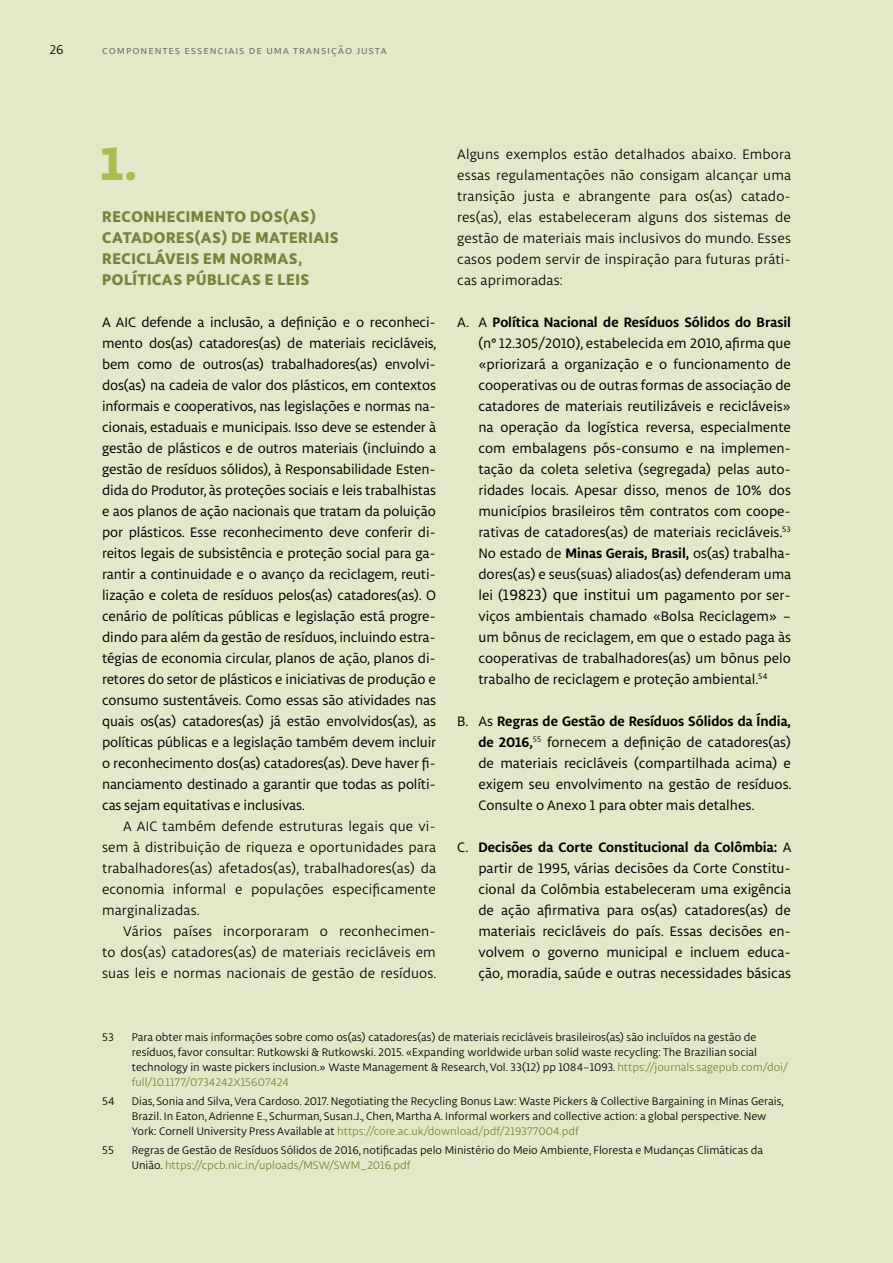
<style>
.page{position:relative;width:893px;height:1263px;background:#e4e8c8}
.page>*{position:absolute;margin:0;border:0;box-sizing:border-box;transform-origin:0 0}
.t1{font:800 49.5px "Libertad";color:#a9bd4e}
.t2{font:800 16.5px/21px "Libertad";letter-spacing:.035em;color:#74843c}
.t3{font:14.55px/21px "Libertad";color:#000;text-align:justify}
.t4{font:14.55px/21px "Libertad";letter-spacing:.01em;color:#000;text-align:justify}
.t5{font:13.5px "Libertad";color:#000}
.t6{font:12px "Libertad";letter-spacing:.075em;color:#706f6f}
.t7{font:11.7px/15px "Libertad";color:#000}
.s1{font-weight:700}
.s2{font-size:15.75px}
.s3{color:#74843c}
</style>
<div class="page">
<p class="t5" style="left:49px;top:41px;width:16px">26</p>
<p class="t6" style="left:102px;top:43px;width:286px">componentes essenciais de uma transição justa</p>
<h1 class="t1" style="left:102px;top:128px;width:36px">1.</h1>
<p class="t2" style="left:102px;top:205px;width:238px">RECONHECIMENTO DOS(AS)<br>CATADORES(AS) DE MATERIAIS<br>RECICLÁVEIS EM NORMAS,<br>POLÍTICAS PÚBLICAS E LEIS</p>
<p class="t3" style="left:102px;top:311px;width:336px">A AIC defende a inclusão, a definição e o reconheci&shy;mento dos(as) catadores(as) de materiais recicláveis, bem como de outros(as) trabalhadores(as) envolvi&shy;dos(as) na cadeia de valor dos plásticos, em contextos informais e cooperativos, nas legislações e normas na&shy;cionais, estaduais e municipais. Isso deve se estender à gestão de plásticos e de outros materiais (incluindo a gestão de resíduos sólidos), à Responsabilidade Esten&shy;dida do Produtor, às proteções sociais e leis trabalhistas e aos planos de ação nacionais que tratam da poluição por plásticos. Esse reconhecimento deve conferir di&shy;reitos legais de subsistência e proteção social para ga&shy;rantir a continuidade e o avanço da reciclagem, reuti&shy;lização e coleta de resíduos pelos(as) catadores(as). O cenário de políticas públicas e legislação está progre&shy;dindo para além da gestão de resíduos, incluindo estra&shy;tégias de economia circular, planos de ação, planos di&shy;retores do setor de plásticos e iniciativas de produção e consumo sustentáveis. Como essas são atividades nas quais os(as) catadores(as) já estão envolvidos(as), as políticas públicas e a legislação também devem incluir o reconhecimento dos(as) catadores(as). Deve haver fi&shy;nanciamento destinado a garantir que todas as políti&shy;cas sejam equitativas e inclusivas.</p>
<p class="t4" style="left:102px;top:815px;width:336px;text-indent:21px">A AIC também defende estruturas legais que vi&shy;sem à distribuição de riqueza e oportunidades para trabalhadores(as) afetados(as), trabalhadores(as) da economia informal e populações especificamente marginalizadas.</p>
<p class="t4" style="left:102px;top:920px;width:336px;text-indent:21px">Vários países incorporaram o reconhecimen&shy;to dos(as) catadores(as) de materiais recicláveis em suas leis e normas nacionais de gestão de resíduos.</p>
<p class="t4" style="left:457px;top:143px;width:336px">Alguns exemplos estão detalhados abaixo. Embora essas regulamentações não consigam alcançar uma transição justa e abrangente para os(as) catado&shy;res(as), elas estabeleceram alguns dos sistemas de gestão de materiais mais inclusivos do mundo. Esses casos podem servir de inspiração para futuras práti&shy;cas aprimoradas:</p>
<p class="t3" style="left:478px;top:311px;width:314px;text-indent:-21px">A. A <span class="s1">Política Nacional de Resíduos Sólidos do Brasil </span>(nº 12.305/2010), estabelecida em 2010, afirma que «priorizará a organização e o funcionamento de cooperativas ou de outras formas de associação de catadores de materiais reutilizáveis e recicláveis» na operação da logística reversa, especialmente com embalagens pós-consumo e na implemen&shy;tação da coleta seletiva (segregada) pelas auto&shy;ridades locais. Apesar disso, menos de 10% dos municípios brasileiros têm contratos com coope&shy;rativas de catadores(as) de materiais recicláveis.<sup>53<br></sup>No estado de <span class="s1">Minas Gerais, Brasil,</span> os(as) trabalha&shy;dores(as) e seus(suas) aliados(as) defenderam uma lei (<span class="s2">19823) que institui um</span> pagamento por ser&shy;viços ambientais chamado «Bolsa Reciclagem» – um bônus de reciclagem, em que o estado paga às cooperativas de trabalhadores(as) um bônus pelo trabalho de reciclagem e proteção ambiental.<sup>54</sup></p>
<p class="t3" style="left:478px;top:710px;width:315px;text-indent:-21px">B. As <span class="s1">Regras de Gestão de Resíduos Sólidos da Índia, de 2016,</span><sup>55</sup> fornecem a definição de catadores(as) de materiais recicláveis (compartilhada acima) e exigem seu envolvimento na gestão de resíduos.<br>Consulte o Anexo 1 para obter mais detalhes.</p>
<p class="t3" style="left:478px;top:836px;width:315px;text-indent:-21px">C. <span class="s1">Decisões da Corte Constitucional da Colômbia:</span> A partir de 1995, várias decisões da Corte Constitu&shy;cional da Colômbia estabeleceram uma exigência de ação afirmativa para os(as) catadores(as) de materiais recicláveis do país. Essas decisões en&shy;volvem o governo municipal e incluem educa&shy;ção, moradia, saúde e outras necessidades básicas</p>
<p class="t7" style="left:102px;top:1029px;width:13px">53</p>
<p class="t7" style="left:132px;top:1029px;width:657px">Para obter mais informações sobre como os(as) catadores(as) de materiais recicláveis brasileiros(as) são incluídos na gestão de resíduos, favor consultar: Rutkowski &amp; Rutkowski. 2015. «Expanding worldwide urban solid waste recycling: The Brazilian social technology in waste pickers inclusion.» Waste Management &amp; Research, Vol. 33(12) pp 1084–1093. <span class="s3">https://journals.sagepub.com/doi/ full/10.1177/0734242X15607424</span></p>
<p class="t7" style="left:102px;top:1093px;width:14px">54</p>
<p class="t7" style="left:132px;top:1093px;width:653px">Dias, Sonia and Silva, Vera Cardoso. 2017. Negotiating the Recycling Bonus Law: Waste Pickers &amp; Collective Bargaining in Minas Gerais,<br>Brazil. In Eaton, Adrienne E., Schurman, Susan.J., Chen, Martha A. Informal workers and collective action: a global perspective. New<br>York: Cornell University Press Available at <span class="s3">https://core.ac.uk/download/pdf/219377004.pdf</span></p>
<p class="t7" style="left:102px;top:1143px;width:13px">55</p>
<p class="t7" style="left:132px;top:1143px;width:633px">Regras de Gestão de Resíduos Sólidos de 2016, notificadas pelo Ministério do Meio Ambiente, Floresta e Mudanças Climáticas da<br>União. <span class="s3">https://cpcb.nic.in/uploads/MSW/SWM_2016.pdf</span></p>
</div>
